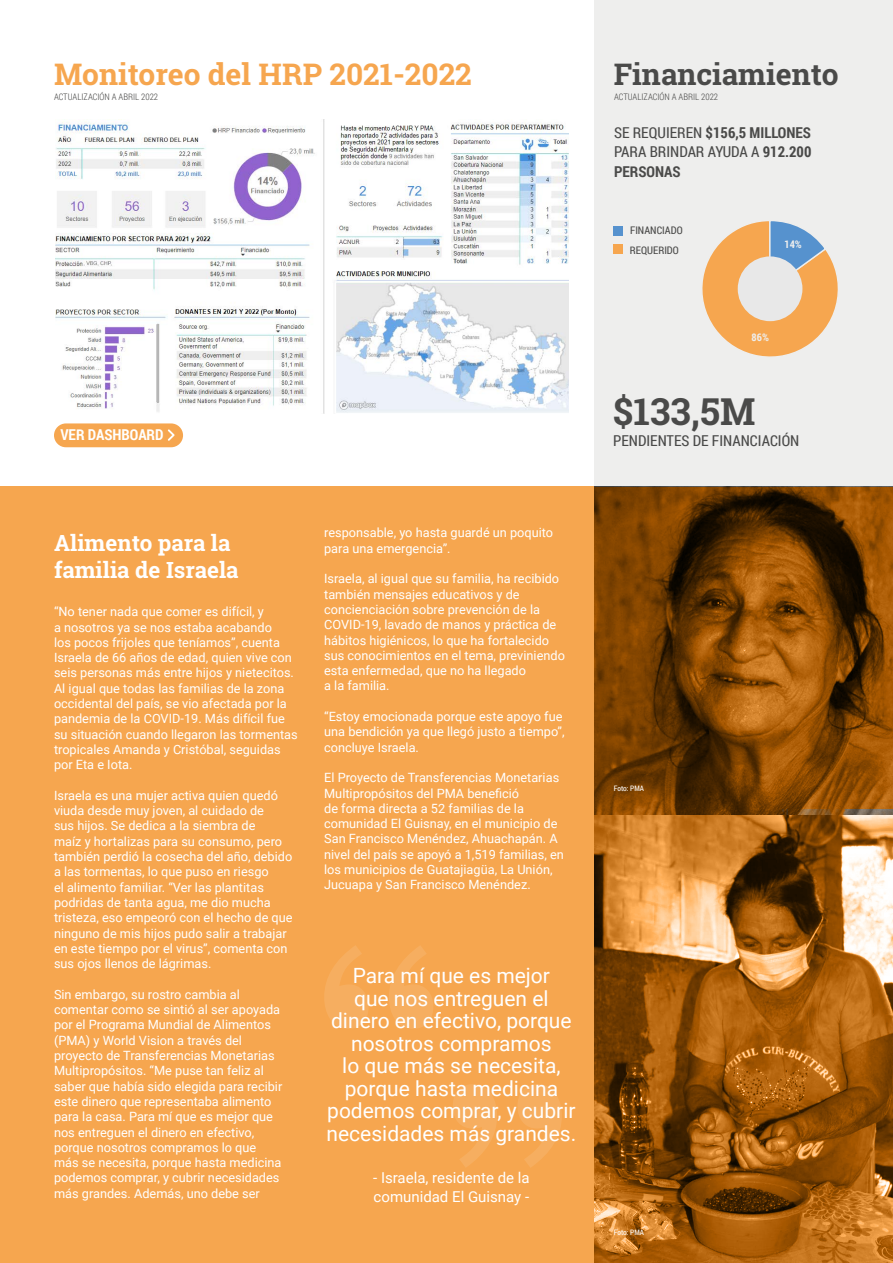
<style>
.page{position:relative;width:893px;height:1263px;background:#fff}
.page>*{position:absolute;margin:0;border:0;box-sizing:border-box;transform-origin:0 0}
.t1{font:700 37.5px "Roboto Slab";color:#4a4a49}
.t2{font:700 30px "Roboto Slab";color:#f6a64f}
.t3{font:700 30px "Roboto Slab";color:#4a4a49}
.t4{font:700 22.5px/27px "Roboto Slab";color:#fff}
.t5{font:21px/22.5px "Roboto";color:#fff;text-align:center}
.t6{font:700 15px/19.5px "Roboto Condensed";color:#4a4a49;text-align:justify}
.t7{font:15px/19.5px "Roboto";color:#fff}
.t8{font:15px "Roboto Condensed";color:#4a4a49}
.t9{font:700 15px "Roboto Condensed";color:#fff}
.t10{font:12.75px/15.3px "Roboto";color:#fff}
.t11{font:10.5px/19.2px "Roboto Condensed";color:#4a4a49}
.t12{font:700 10.5px "Roboto Condensed";color:#eeeeed}
.t13{font:300 9px "Roboto Condensed";color:#4a4a49}
.t14{font:7.5px "Roboto Condensed";color:#fff}
.s1{font-weight:400}
</style>
<div class="page">
<div style="left:0;top:487px;width:893px;height:776px;background:#f6a64f"></div>
<div style="left:594px;top:0;width:299px;height:487px;background:#eeeeed"></div>
<img style="left:55px;top:120px;width:514px;height:294px">
<svg style="left:324px;top:946px;width:109px;height:83px"></svg>
<svg style="left:453px;top:1084px;width:109px;height:83px"></svg>
<img style="left:594px;top:814px;width:299px;height:449px">
<div style="left:54px;top:423px;width:129px;height:24px;background:#f6a64f;border-radius:12px"></div>
<svg style="left:168px;top:429px;width:7px;height:12px"></svg>
<div style="left:613px;top:226px;width:10px;height:10px;background:#5692ce"></div>
<div style="left:613px;top:244px;width:10px;height:10px;background:#f6a64f"></div>
<svg style="left:702px;top:221px;width:136px;height:136px"></svg>
<div style="left:738px;top:256px;width:64px;height:65px;background:#e8e8e8;border-radius:50%"></div>
<img style="left:594px;top:487px;width:299px;height:327px">
<h2 class="t2" style="left:54px;top:54px;width:419px">Monitoreo del HRP 2021-2022</h2>
<h2 class="t3" style="left:614px;top:54px;width:226px">Financiamiento</h2>
<p class="t6" style="left:614px;top:122px;width:199px"><span class="s1">SE REQUIEREN</span> $156,5 MILLONES <span class="s1">PARA BRINDAR AYUDA A</span> 912.200<br>PERSONAS</p>
<p class="t13" style="left:54px;top:91px;width:106px">ACTUALIZACIÓN A ABRIL 2022</p>
<p class="t13" style="left:614px;top:91px;width:106px">ACTUALIZACIÓN A ABRIL 2022</p>
<p class="t9" style="left:60px;top:424px;width:105px">VER DASHBOARD</p>
<h3 class="t4" style="left:54px;top:529px;width:186px">Alimento para la familia de Israela</h3>
<p class="t10" style="left:54px;top:603px;width:245px">“No tener nada que comer es difícil, y<br>a nosotros ya se nos estaba acabando<br>los pocos frijoles que teníamos”, cuenta Israela de 66 años de edad, quien vive con seis personas más entre hijos y nietecitos.<br>Al igual que todas las familias de la zona occidental del país, se vio afectada por la pandemia de la COVID-19. Más difícil fue su situación cuando llegaron las tormentas tropicales Amanda y Cristóbal, seguidas por Eta e Iota.</p>
<p class="t10" style="left:54px;top:787px;width:240px">Israela es una mujer activa quien quedó viuda desde muy joven, al cuidado de<br>sus hijos. Se dedica a la siembra de<br>maíz y hortalizas para su consumo, pero también perdió la cosecha del año, debido a las tormentas, lo que puso en riesgo<br>el alimento familiar. “Ver las plantitas podridas de tanta agua, me dio mucha tristeza, eso empeoró con el hecho de que ninguno de mis hijos pudo salir a trabajar en este tiempo por el virus”, comenta con sus ojos llenos de lágrimas.</p>
<p class="t10" style="left:54px;top:986px;width:230px">Sin embargo, su rostro cambia al comentar como se sintió al ser apoyada por el Programa Mundial de Alimentos (PMA) y World Vision a través del proyecto de Transferencias Monetarias Multipropósitos. “Me puse tan feliz al saber que había sido elegida para recibir este dinero que representaba alimento para la casa. Para mí que es mejor que nos entreguen el dinero en efectivo, porque nosotros compramos lo que más se necesita, porque hasta medicina podemos comprar, y cubrir necesidades más grandes. Además, uno debe ser</p>
<p class="t10" style="left:324px;top:525px;width:231px">responsable, yo hasta guardé un poquito para una emergencia”.</p>
<p class="t10" style="left:324px;top:571px;width:242px">Israela, al igual que su familia, ha recibido también mensajes educativos y de concienciación sobre prevención de la COVID-19, lavado de manos y práctica de hábitos higiénicos, lo que ha fortalecido sus conocimientos en el tema, previniendo esta enfermedad, que no ha llegado<br>a la familia.</p>
<p class="t10" style="left:324px;top:708px;width:242px">“Estoy emocionada porque este apoyo fue una bendición ya que llegó justo a tiempo”, concluye Israela.</p>
<p class="t10" style="left:324px;top:769px;width:241px">El Proyecto de Transferencias Monetarias Multipropósitos del PMA benefició<br>de forma directa a 52 familias de la comunidad El Guisnay, en el municipio de San Francisco Menéndez, Ahuachapán. A nivel del país se apoyó a 1,519 familias, en los municipios de Guatajiagüa, La Unión, Jucuapa y San Francisco Menéndez.</p>
<h3 class="t5" style="left:327px;top:964px;width:251px">Para mí que es mejor<br>que nos entreguen el dinero en efectivo, porque nosotros compramos<br>lo que más se necesita, porque hasta medicina podemos comprar, y cubrir necesidades más grandes.</h3>
<p class="t7" style="left:373px;top:1167px;width:158px">- Israela, residente de la comunidad El Guisnay -</p>
<p class="t11" style="left:630px;top:221px;width:54px">FINANCIADO<br>REQUERIDO</p>
<p class="t12" style="left:784px;top:237px;width:19px">14%</p>
<p class="t12" style="left:752px;top:330px;width:19px">86%</p>
<h1 class="t1" style="left:613px;top:385px;width:144px">$133,5M</h1>
<p class="t8" style="left:613px;top:430px;width:188px">PENDIENTES DE FINANCIACIÓN</p>
<p class="t14" style="left:614px;top:783px;width:32px">Foto: PMA</p>
<p class="t14" style="left:614px;top:1227px;width:32px">Foto: PMA</p>
</div>
